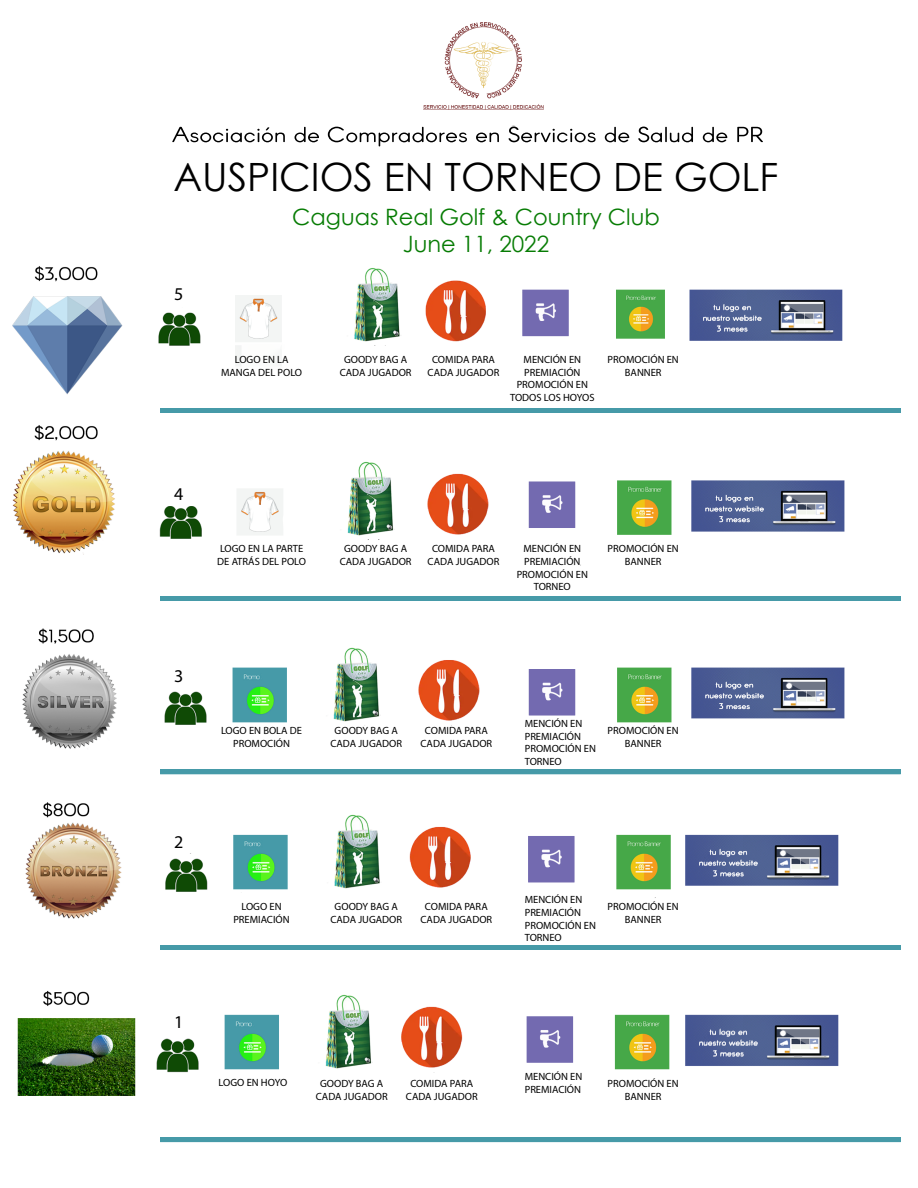
<style>
.page{position:relative;width:918px;height:1188px;background:#fff}
.page>*{position:absolute;margin:0;border:0;box-sizing:border-box;transform-origin:0 0}
.t1{font:39px "Century Gothic";color:#000}
.t2{font:22.5px/27px "Century Gothic";color:#077c04;text-align:center}
.t3{font:18px "Myriad Pro";color:#000}
.t4{font:10.5px/12.6px "Myriad Pro";color:#000;text-align:center}
</style>
<div class="page">
<img style="left:12px;top:22px;width:889px;height:1121px">
<img style="left:713px;top:305px;width:41px;height:16px">
<img style="left:716px;top:495px;width:40px;height:16px">
<img style="left:716px;top:682px;width:40px;height:16px">
<img style="left:710px;top:849px;width:40px;height:16px">
<img style="left:710px;top:1029px;width:40px;height:16px">
<hr style="left:161px;top:409px;width:740px;height:4px;background:#469aa8">
<hr style="left:161px;top:597px;width:740px;height:3px;background:#469aa8">
<hr style="left:161px;top:769px;width:740px;height:4px;background:#469aa8">
<hr style="left:161px;top:945px;width:740px;height:4px;background:#469aa8">
<hr style="left:161px;top:1137px;width:740px;height:4px;background:#469aa8">
<img style="left:328px;top:127px;width:435px;height:15px">
<h1 class="t1" style="left:173px;top:149px;width:607px">AUSPICIOS EN TORNEO DE GOLF</h1>
<h2 class="t2" style="left:292px;top:203px;width:369px">Caguas Real Golf &amp; Country Club<br>June 11, 2022</h2>
<h3 class="t3" style="left:174px;top:283px;width:11px">5</h3>
<h3 class="t3" style="left:174px;top:482px;width:11px">4</h3>
<h3 class="t3" style="left:174px;top:665px;width:11px">3</h3>
<h3 class="t3" style="left:174px;top:830px;width:11px">2</h3>
<h3 class="t3" style="left:174px;top:1011px;width:11px">1</h3>
<p class="t4" style="left:221px;top:353px;width:83px">LOGO EN LA<br>MANGA DEL POLO</p>
<p class="t4" style="left:340px;top:353px;width:73px">GOODY BAG A<br>CADA JUGADOR</p>
<p class="t4" style="left:428px;top:353px;width:73px">COMIDA PARA<br>CADA JUGADOR</p>
<p class="t4" style="left:510px;top:353px;width:86px">MENCIÓN EN<br>PREMIACIÓN<br>PROMOCIÓN EN<br>TODOS LOS HOYOS</p>
<p class="t4" style="left:608px;top:353px;width:73px">PROMOCIÓN EN<br>BANNER</p>
<p class="t4" style="left:217px;top:543px;width:90px;text-align:left">LOGO EN LA PARTE<br>DE ATRÁS DEL POLO</p>
<p class="t4" style="left:340px;top:543px;width:73px">GOODY BAG A<br>CADA JUGADOR</p>
<p class="t4" style="left:428px;top:543px;width:73px">COMIDA PARA<br>CADA JUGADOR</p>
<p class="t4" style="left:517px;top:543px;width:73px">MENCIÓN EN<br>PREMIACIÓN<br>PROMOCIÓN EN<br>TORNEO</p>
<p class="t4" style="left:608px;top:543px;width:73px">PROMOCIÓN EN<br>BANNER</p>
<p class="t4" style="left:221px;top:724px;width:83px">LOGO EN BOLA DE<br>PROMOCIÓN</p>
<p class="t4" style="left:330px;top:724px;width:73px">GOODY BAG A<br>CADA JUGADOR</p>
<p class="t4" style="left:420px;top:724px;width:73px">COMIDA PARA<br>CADA JUGADOR</p>
<p class="t4" style="left:525px;top:717px;width:73px;text-align:left">MENCIÓN EN<br>PREMIACIÓN<br>PROMOCIÓN EN<br>TORNEO</p>
<p class="t4" style="left:608px;top:724px;width:73px">PROMOCIÓN EN<br>BANNER</p>
<p class="t4" style="left:233px;top:900px;width:58px">LOGO EN<br>PREMIACIÓN</p>
<p class="t4" style="left:330px;top:900px;width:73px">GOODY BAG A<br>CADA JUGADOR</p>
<p class="t4" style="left:420px;top:900px;width:73px">COMIDA PARA<br>CADA JUGADOR</p>
<p class="t4" style="left:525px;top:893px;width:73px;text-align:left">MENCIÓN EN<br>PREMIACIÓN<br>PROMOCIÓN EN<br>TORNEO</p>
<p class="t4" style="left:608px;top:900px;width:73px">PROMOCIÓN EN<br>BANNER</p>
<p class="t4" style="left:219px;top:1077px;width:70px">LOGO EN HOYO</p>
<p class="t4" style="left:316px;top:1077px;width:73px">GOODY BAG A<br>CADA JUGADOR</p>
<p class="t4" style="left:406px;top:1077px;width:73px">COMIDA PARA<br>CADA JUGADOR</p>
<p class="t4" style="left:525px;top:1070px;width:59px;text-align:left">MENCIÓN EN<br>PREMIACIÓN</p>
<p class="t4" style="left:608px;top:1077px;width:73px">PROMOCIÓN EN<br>BANNER</p>
</div>
